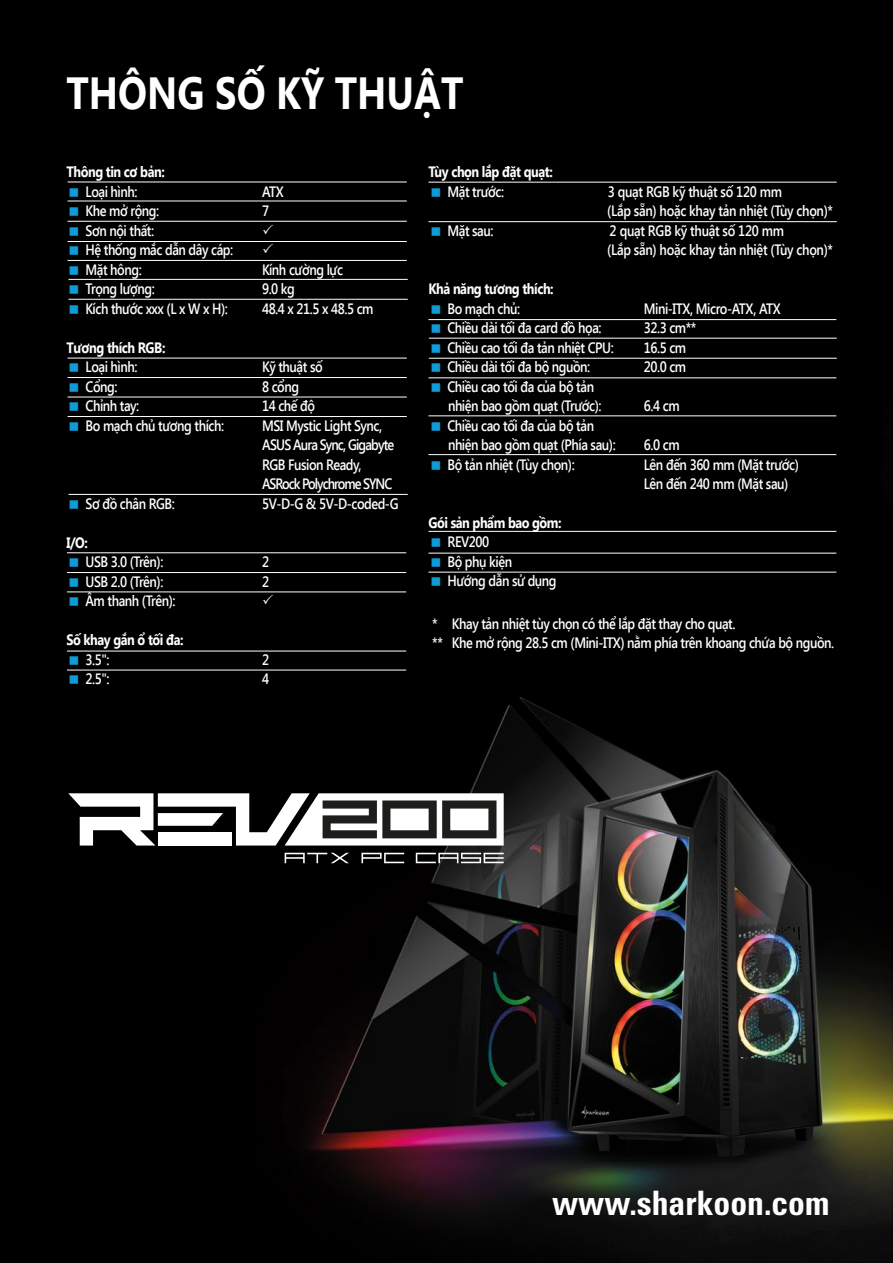
<style>
.page{position:relative;width:893px;height:1263px;background:#fff}
.page>*{position:absolute;margin:0;border:0;box-sizing:border-box;transform-origin:0 0}
.t1{font:700 45px "Segoe UI";color:#fff;scale:.85 1}
.t2{font:700 condensed 33.6px "Univers";color:#fff}
.t3{font:600 15px/19.5px "Segoe UI";letter-spacing:-.035em;color:#fff;scale:.85 1}
.t4{font:700 15px "Segoe UI";letter-spacing:-.035em;color:#fff;scale:.85 1}
.t5{font:600 15px/19.5px "Segoe UI";letter-spacing:-.065em;color:#fff;scale:.85 1}
</style>
<div class="page">
<img style="left:0;top:0;width:893px;height:1263px">
<hr style="left:68px;top:201px;width:339px;height:1px;background:#fff">
<hr style="left:68px;top:182px;width:339px;height:1px;background:#fff">
<hr style="left:68px;top:221px;width:339px;height:1px;background:#fff">
<hr style="left:68px;top:241px;width:339px;height:1px;background:#fff">
<hr style="left:68px;top:260px;width:339px;height:1px;background:#fff">
<hr style="left:69px;top:279px;width:339px;height:1px;background:#fff">
<hr style="left:69px;top:299px;width:339px;height:1px;background:#fff">
<hr style="left:68px;top:377px;width:339px;height:1px;background:#fff">
<hr style="left:68px;top:358px;width:339px;height:1px;background:#fff">
<hr style="left:68px;top:397px;width:339px;height:1px;background:#fff">
<hr style="left:68px;top:416px;width:339px;height:1px;background:#fff">
<hr style="left:69px;top:494px;width:339px;height:1px;background:#fff">
<hr style="left:67px;top:552px;width:339px;height:1px;background:#fff">
<hr style="left:67px;top:572px;width:339px;height:1px;background:#fff">
<hr style="left:67px;top:670px;width:339px;height:1px;background:#fff">
<hr style="left:67px;top:651px;width:339px;height:1px;background:#fff">
<hr style="left:67px;top:591px;width:339px;height:1px;background:#fff">
<hr style="left:428px;top:221px;width:409px;height:1px;background:#fff">
<hr style="left:428px;top:182px;width:409px;height:1px;background:#fff">
<hr style="left:428px;top:319px;width:408px;height:1px;background:#fff">
<hr style="left:428px;top:415px;width:408px;height:1px;background:#fff">
<hr style="left:428px;top:454px;width:408px;height:1px;background:#fff">
<hr style="left:428px;top:531px;width:408px;height:1px;background:#fff">
<hr style="left:428px;top:553px;width:408px;height:1px;background:#fff">
<hr style="left:428px;top:572px;width:408px;height:1px;background:#fff">
<hr style="left:428px;top:377px;width:408px;height:1px;background:#fff">
<hr style="left:429px;top:358px;width:408px;height:1px;background:#fff">
<hr style="left:429px;top:338px;width:408px;height:1px;background:#fff">
<svg style="left:68px;top:793px;width:436px;height:52px"></svg>
<svg style="left:285px;top:853px;width:64px;height:10px"></svg>
<svg style="left:361px;top:853px;width:43px;height:10px"></svg>
<svg style="left:416px;top:853px;width:88px;height:10px"></svg>
<svg style="left:70px;top:188px;width:8px;height:8px"></svg>
<svg style="left:70px;top:207px;width:8px;height:9px"></svg>
<svg style="left:70px;top:227px;width:8px;height:8px"></svg>
<svg style="left:263px;top:224px;width:10px;height:10px"></svg>
<svg style="left:70px;top:246px;width:8px;height:9px"></svg>
<svg style="left:263px;top:244px;width:10px;height:9px"></svg>
<svg style="left:70px;top:266px;width:8px;height:8px"></svg>
<svg style="left:70px;top:285px;width:8px;height:9px"></svg>
<svg style="left:70px;top:305px;width:8px;height:8px"></svg>
<svg style="left:70px;top:363px;width:8px;height:9px"></svg>
<svg style="left:70px;top:383px;width:8px;height:8px"></svg>
<svg style="left:70px;top:402px;width:8px;height:9px"></svg>
<svg style="left:70px;top:422px;width:8px;height:8px"></svg>
<svg style="left:70px;top:500px;width:8px;height:8px"></svg>
<svg style="left:70px;top:558px;width:8px;height:9px"></svg>
<svg style="left:70px;top:578px;width:8px;height:8px"></svg>
<svg style="left:70px;top:597px;width:8px;height:9px"></svg>
<svg style="left:263px;top:595px;width:10px;height:9px"></svg>
<svg style="left:70px;top:656px;width:8px;height:8px"></svg>
<svg style="left:70px;top:675px;width:8px;height:9px"></svg>
<svg style="left:432px;top:188px;width:8px;height:8px"></svg>
<svg style="left:432px;top:227px;width:8px;height:8px"></svg>
<svg style="left:432px;top:305px;width:8px;height:8px"></svg>
<svg style="left:432px;top:324px;width:8px;height:9px"></svg>
<svg style="left:432px;top:344px;width:8px;height:8px"></svg>
<svg style="left:432px;top:363px;width:8px;height:9px"></svg>
<svg style="left:432px;top:383px;width:8px;height:8px"></svg>
<svg style="left:432px;top:422px;width:8px;height:8px"></svg>
<svg style="left:432px;top:461px;width:8px;height:8px"></svg>
<svg style="left:432px;top:538px;width:8px;height:9px"></svg>
<svg style="left:432px;top:558px;width:8px;height:8px"></svg>
<svg style="left:432px;top:577px;width:8px;height:9px"></svg>
<h1 class="t1" style="left:67px;top:60px;width:469px">THÔNG SỐ KỸ THUẬT</h1>
<p class="t4" style="left:67px;top:161px;width:117px">Thông tin cơ bản:</p>
<p class="t3" style="left:86px;top:181px;width:63px">Loại hình:</p>
<p class="t3" style="left:262px;top:181px;width:27px">ATX</p>
<p class="t3" style="left:86px;top:200px;width:88px">Khe mở rộng:</p>
<p class="t3" style="left:262px;top:200px;width:10px">7</p>
<p class="t3" style="left:86px;top:220px;width:175px">Sơn nội thất:<br>Hệ thống mắc dẫn dây cáp:<br>Mặt hông:</p>
<p class="t3" style="left:262px;top:259px;width:97px">Kính cường lực</p>
<p class="t3" style="left:86px;top:278px;width:83px">Trọng lượng:</p>
<p class="t3" style="left:262px;top:278px;width:40px">9.0 kg</p>
<p class="t3" style="left:86px;top:298px;width:169px">Kích thước xxx (L x W x H):</p>
<p class="t3" style="left:262px;top:298px;width:133px">48.4 x 21.5 x 48.5 cm</p>
<p class="t4" style="left:67px;top:337px;width:118px">Tương thích RGB:</p>
<p class="t3" style="left:86px;top:356px;width:63px">Loại hình:</p>
<p class="t3" style="left:262px;top:356px;width:73px">Kỹ thuật số</p>
<p class="t3" style="left:86px;top:376px;width:39px">Cổng:</p>
<p class="t3" style="left:262px;top:376px;width:45px">8 cổng</p>
<p class="t3" style="left:86px;top:395px;width:65px">Chỉnh tay:</p>
<p class="t3" style="left:262px;top:395px;width:64px">14 chế độ</p>
<p class="t3" style="left:86px;top:415px;width:165px">Bo mạch chủ tương thích:</p>
<p class="t5" style="left:262px;top:415px;width:157px">MSI Mystic Light Sync,<br>ASUS Aura Sync, Gigabyte<br>RGB Fusion Ready,<br>ASRock Polychrome SYNC</p>
<p class="t3" style="left:86px;top:493px;width:107px">Sơ đồ chân RGB:</p>
<p class="t3" style="left:262px;top:493px;width:162px">5V-D-G &amp; 5V-D-coded-G</p>
<p class="t4" style="left:67px;top:532px;width:27px">I/O:</p>
<p class="t3" style="left:86px;top:551px;width:93px">USB 3.0 (Trên):</p>
<p class="t3" style="left:262px;top:551px;width:10px">2</p>
<p class="t3" style="left:86px;top:571px;width:93px">USB 2.0 (Trên):</p>
<p class="t3" style="left:262px;top:571px;width:10px">2</p>
<p class="t3" style="left:86px;top:590px;width:107px">Âm thanh (Trên):</p>
<p class="t4" style="left:67px;top:629px;width:139px">Số khay gắn ổ tối đa:</p>
<p class="t3" style="left:86px;top:649px;width:30px">3.5":</p>
<p class="t3" style="left:262px;top:649px;width:10px">2</p>
<p class="t3" style="left:86px;top:668px;width:30px">2.5":</p>
<p class="t3" style="left:262px;top:668px;width:10px">4</p>
<p class="t4" style="left:428px;top:161px;width:148px">Tùy chọn lắp đặt quạt:</p>
<p class="t3" style="left:447px;top:181px;width:68px">Mặt trước:</p>
<p class="t3" style="left:607px;top:181px;width:267px">3 quạt RGB kỹ thuật số 120 mm<br>(Lắp sẵn) hoặc khay tản nhiệt (Tùy chọn)*</p>
<p class="t3" style="left:447px;top:220px;width:56px">Mặt sau:</p>
<p class="t3" style="left:607px;top:220px;width:267px">2 quạt RGB kỹ thuật số 120 mm<br>(Lắp sẵn) hoặc khay tản nhiệt (Tùy chọn)*</p>
<p class="t4" style="left:428px;top:278px;width:149px">Khả năng tương thích:</p>
<p class="t3" style="left:447px;top:298px;width:87px">Bo mạch chủ:</p>
<p class="t3" style="left:644px;top:298px;width:162px">Mini-ITX, Micro-ATX, ATX</p>
<p class="t3" style="left:447px;top:318px;width:183px">Chiều dài tối đa card đồ họa:</p>
<p class="t3" style="left:644px;top:318px;width:63px">32.3 cm**</p>
<p class="t3" style="left:447px;top:337px;width:197px">Chiều cao tối đa tản nhiệt CPU:</p>
<p class="t3" style="left:644px;top:337px;width:51px">16.5 cm</p>
<p class="t3" style="left:447px;top:357px;width:170px">Chiều dài tối đa bộ nguồn:</p>
<p class="t3" style="left:644px;top:357px;width:51px">20.0 cm</p>
<p class="t3" style="left:447px;top:376px;width:183px">Chiều cao tối đa của bộ tản nhiện bao gồm quạt (Trước):</p>
<p class="t3" style="left:644px;top:396px;width:44px">6.4 cm</p>
<p class="t3" style="left:447px;top:415px;width:199px">Chiều cao tối đa của bộ tản nhiện bao gồm quạt (Phía sau):</p>
<p class="t3" style="left:644px;top:435px;width:44px">6.0 cm</p>
<p class="t3" style="left:447px;top:454px;width:151px">Bộ tản nhiệt (Tùy chọn):</p>
<p class="t3" style="left:644px;top:454px;width:184px">Lên đến 360 mm (Mặt trước)<br>Lên đến 240 mm (Mặt sau)</p>
<p class="t4" style="left:428px;top:512px;width:158px">Gói sản phẩm bao gồm:</p>
<p class="t3" style="left:447px;top:531px;width:130px">REV200<br>Bộ phụ kiện<br>Hướng dẫn sử dụng</p>
<p class="t3" style="left:432px;top:613px;width:474px">* Khay tản nhiệt tùy chọn có thể lắp đặt thay cho quạt.<br>** Khe mở rộng 28.5 cm (Mini-ITX) nằm phía trên khoang chứa bộ nguồn.</p>
<h2 class="t2" style="left:552px;top:1182px;width:279px">www.sharkoon.com</h2>
</div>
